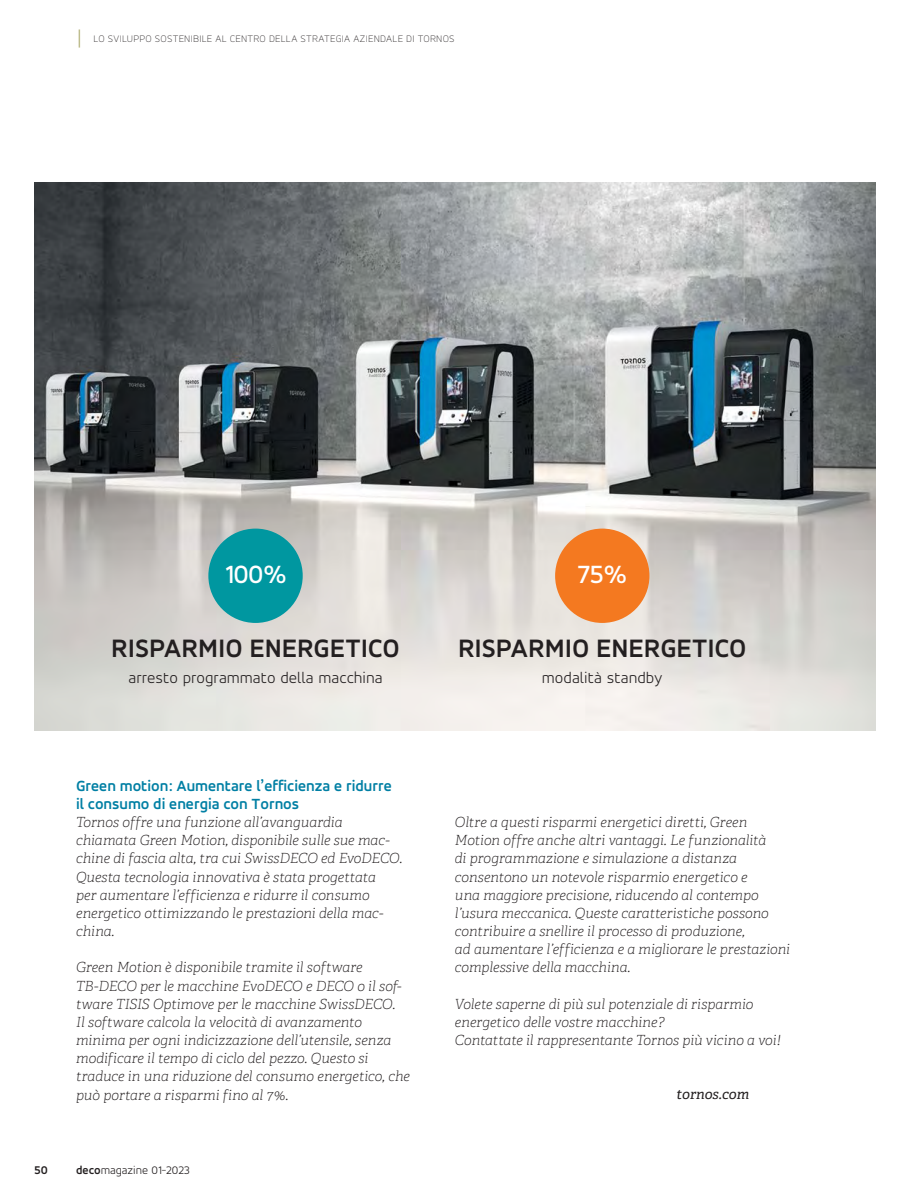
<style>
.page{position:relative;width:918px;height:1188px;background:#fff}
.page>*{position:absolute;margin:0;border:0;box-sizing:border-box;transform-origin:0 0}
.t1{font:700 27px "Tornos Accord Alt";color:#231f20}
.t2{font:500 27px "Tornos Accord Alt";color:#fff}
.t3{font:300 21px "DIN Pro";color:#aaa869}
.t4{font:300 16.5px "Tornos Accord Alt";color:#231f20}
.t5{font:700 15.75px/18.1px "Tornos Accord Alt";color:#007fa4}
.t6{font:italic 100 13.95px/18.1px "Adelle";color:#231f20}
.t7{font:italic 13.95px "Tornos Adelle";color:#231f20}
.t8{font:300 12px "Tornos Accord Alt";color:#231f20}
.t9{font:700 12px "Tornos Accord Alt";color:#231f20}
.t10{font:100 10.5px "Tornos Accord Alt";letter-spacing:.025em;color:#231f20}
.s1{font-weight:700}
</style>
<div class="page">
<img style="left:34px;top:183px;width:842px;height:547px">
<div style="left:208px;top:529px;width:95px;height:94px;background:#0097a0;border-radius:50%"></div>
<div style="left:555px;top:529px;width:94px;height:94px;background:#f47920;border-radius:50%"></div>
<h2 class="t3" style="left:76px;top:27px;width:8px">|</h2>
<p class="t10" style="left:94px;top:35px;width:363px">LO SVILUPPO SOSTENIBILE AL CENTRO DELLA STRATEGIA AZIENDALE DI TORNOS</p>
<h1 class="t2" style="left:224px;top:565px;width:64px">100 %</h1>
<h1 class="t2" style="left:577px;top:565px;width:51px">75 %</h1>
<h1 class="t1" style="left:111px;top:635px;width:290px">RISPARMIO ENERGETICO</h1>
<p class="t4" style="left:129px;top:672px;width:255px">arresto programmato della macchina</p>
<h1 class="t1" style="left:458px;top:635px;width:290px">RISPARMIO ENERGETICO</h1>
<p class="t4" style="left:542px;top:672px;width:122px">modalità standby</p>
<p class="t5" style="left:76px;top:777px;width:317px">Green motion : Aumentare l’efficienza e ridurre il consumo di energia con Tornos</p>
<p class="t6" style="left:76px;top:815px;width:328px">Tornos offre una funzione all’avanguardia chiamata Green Motion, disponibile sulle sue mac&shy;chine di fascia alta, tra cui SwissDECO ed EvoDECO.<br>Questa tecnologia innovativa è stata progettata<br>per aumentare l’efficienza e ridurre il consumo energetico ottimizzando le prestazioni della mac&shy;china.</p>
<p class="t6" style="left:76px;top:960px;width:335px">Green Motion è disponibile tramite il software TB-DECO per le macchine EvoDECO e DECO o il sof&shy;tware TISIS Optimove per le macchine SwissDECO.<br>Il software calcola la velocità di avanzamento minima per ogni indicizzazione dell’utensile, senza modificare il tempo di ciclo del pezzo. Questo si traduce in una riduzione del consumo energetico, che può portare a risparmi fino al 7 %.</p>
<p class="t9" style="left:34px;top:1165px;width:15px">50</p>
<p class="t8" style="left:76px;top:1166px;width:115px"><span class="s1">deco</span>magazine 01-2023</p>
<p class="t6" style="left:455px;top:815px;width:337px">Oltre a questi risparmi energetici diretti, Green Motion offre anche altri vantaggi. Le funzionalità<br>di programmazione e simulazione a distanza consentono un notevole risparmio energetico e<br>una maggiore precisione, riducendo al contempo l’usura meccanica. Queste caratteristiche possono contribuire a snellire il processo di produzione,<br>ad aumentare l’efficienza e a migliorare le prestazioni complessive della macchina.</p>
<p class="t6" style="left:455px;top:996px;width:327px">Volete saperne di più sul potenziale di risparmio energetico delle vostre macchine ?<br>Contattate il rappresentante Tornos più vicino a voi !</p>
<p class="t7" style="left:677px;top:1088px;width:74px">tornos.com</p>
</div>
